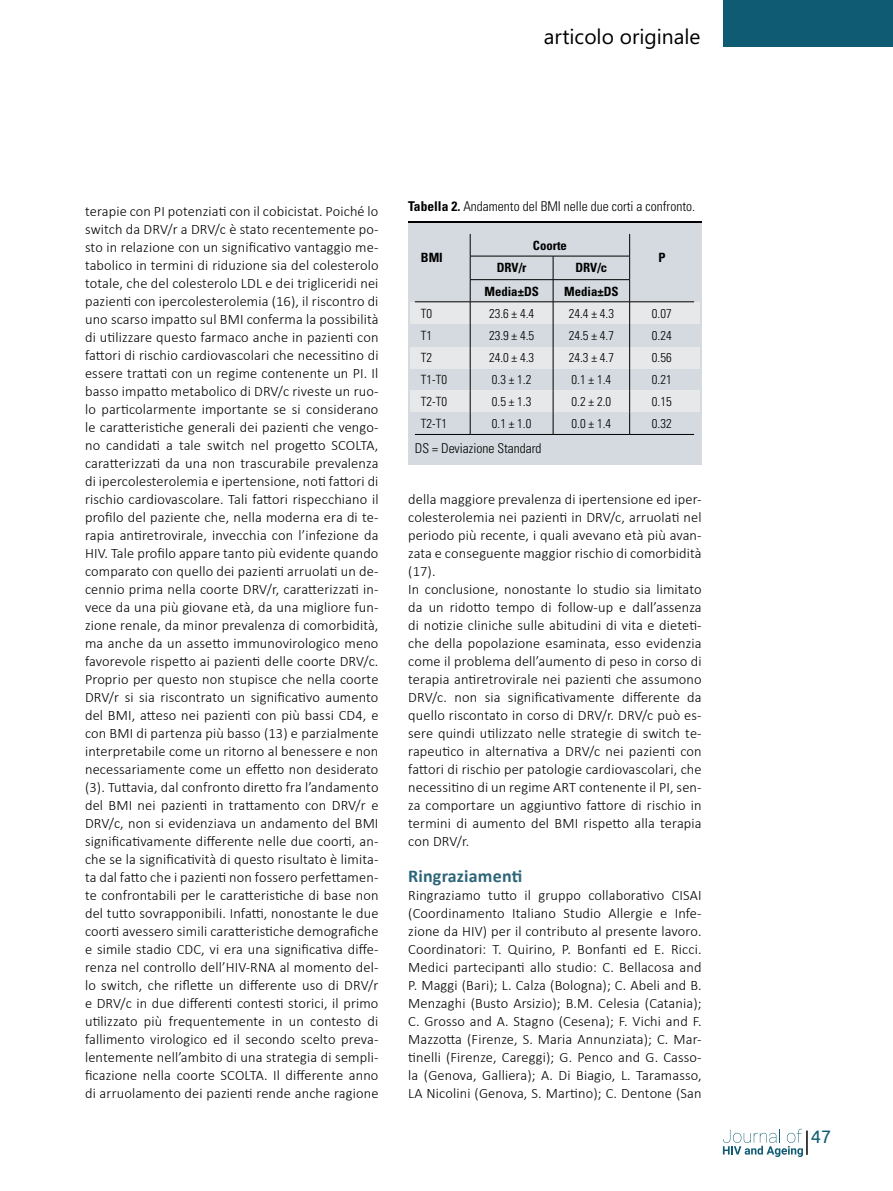
<style>
.page{position:relative;width:893px;height:1191px;background:#fff}
.page>*{position:absolute;margin:0;border:0;box-sizing:border-box;transform-origin:0 0}
.t1{font:21px "Segoe WP";color:#000}
.t2{font:700 18px "Calibri";letter-spacing:.01em;color:#2d6579}
.t3{font:18px "Ubuntu";color:#0f5b73}
.t4{font:300 14.4px/18px "Calibri";letter-spacing:.01em;color:#000;text-align:justify}
.t5{font:300 condensed 13.5px "Univers";color:#000}
.t6{font:300 condensed 12.75px "Univers";color:#000}
.t7{font:700 condensed 12.75px "Univers";color:#000}
.s1{font-weight:700}
</style>
<div class="page">
<div style="left:723px;top:0;width:170px;height:47px;background:#0f5b73"></div>
<svg style="left:723px;top:1128px;width:80px;height:29px"></svg>
<hr style="left:806px;top:1130px;width:2px;height:24px;background:#000">
<div style="left:408px;top:222px;width:294px;height:243px;background:#d4dadf"></div>
<hr style="left:408px;top:221px;width:294px;height:2px;background:#000">
<div style="left:410px;top:302px;width:290px;height:21px;background:#e7e8e9"></div>
<div style="left:410px;top:347px;width:290px;height:21px;background:#e7e8e9"></div>
<div style="left:410px;top:390px;width:290px;height:21px;background:#e7e8e9"></div>
<svg style="left:470px;top:234px;width:1px;height:200px"></svg>
<svg style="left:553px;top:257px;width:1px;height:177px"></svg>
<svg style="left:629px;top:234px;width:1px;height:200px"></svg>
<hr style="left:470px;top:256px;width:83px;height:1px;background:#000">
<hr style="left:553px;top:256px;width:77px;height:1px;background:#000">
<hr style="left:470px;top:279px;width:83px;height:1px;background:#000">
<hr style="left:553px;top:279px;width:77px;height:1px;background:#000">
<hr style="left:415px;top:301px;width:55px;height:1px;background:#000">
<hr style="left:470px;top:301px;width:83px;height:1px;background:#000">
<hr style="left:553px;top:301px;width:77px;height:1px;background:#000">
<hr style="left:630px;top:301px;width:64px;height:1px;background:#000">
<hr style="left:415px;top:434px;width:55px;height:1px;background:#000">
<hr style="left:470px;top:434px;width:83px;height:1px;background:#000">
<hr style="left:553px;top:434px;width:77px;height:1px;background:#000">
<hr style="left:630px;top:434px;width:64px;height:1px;background:#000">
<p class="t1" style="left:544px;top:22px;width:158px">articolo originale</p>
<p class="t4" style="left:85px;top:202px;width:295px">terapie con PI potenziati con il cobicistat. Poiché lo switch da DRV/r a DRV/c è stato recentemente po&shy;sto in relazione con un significativo vantaggio me&shy;tabolico in termini di riduzione sia del colesterolo totale, che del colesterolo LDL e dei trigliceridi nei pazienti con ipercolesterolemia (16), il riscontro di uno scarso impatto sul BMI conferma la possibilità di utilizzare questo farmaco anche in pazienti con fattori di rischio cardiovascolari che necessitino di essere trattati con un regime contenente un PI. Il basso impatto metabolico di DRV/c riveste un ruo&shy;lo particolarmente importante se si considerano le caratteristiche generali dei pazienti che vengo&shy;no candidati a tale switch nel progetto SCOLTA, caratterizzati da una non trascurabile prevalenza di ipercolesterolemia e ipertensione, noti fattori di rischio cardiovascolare. Tali fattori rispecchiano il profilo del paziente che, nella moderna era di te&shy;rapia antiretrovirale, invecchia con l’infezione da HIV. Tale profilo appare tanto più evidente quando comparato con quello dei pazienti arruolati un de&shy;cennio prima nella coorte DRV/r, caratterizzati in&shy;vece da una più giovane età, da una migliore fun&shy;zione renale, da minor prevalenza di comorbidità, ma anche da un assetto immunovirologico meno favorevole rispetto ai pazienti delle coorte DRV/c.<br>Proprio per questo non stupisce che nella coorte DRV/r si sia riscontrato un significativo aumento del BMI, atteso nei pazienti con più bassi CD4, e con BMI di partenza più basso (13) e parzialmente interpretabile come un ritorno al benessere e non necessariamente come un effetto non desiderato (3). Tuttavia, dal confronto diretto fra l’andamento del BMI nei pazienti in trattamento con DRV/r e DRV/c, non si evidenziava un andamento del BMI significativamente differente nelle due coorti, an&shy;che se la significatività di questo risultato è limita&shy;ta dal fatto che i pazienti non fossero perfettamen&shy;te confrontabili per le caratteristiche di base non del tutto sovrapponibili. Infatti, nonostante le due coorti avessero simili caratteristiche demografiche e simile stadio CDC, vi era una significativa diffe&shy;renza nel controllo dell’HIV-RNA al momento del&shy;lo switch, che riflette un differente uso di DRV/r e DRV/c in due differenti contesti storici, il primo utilizzato più frequentemente in un contesto di fallimento virologico ed il secondo scelto preva&shy;lentemente nell’ambito di una strategia di sempli&shy;ficazione nella coorte SCOLTA. Il differente anno di arruolamento dei pazienti rende anche ragione</p>
<p class="t5" style="left:408px;top:198px;width:288px"><span class="s1">Tabella 2.</span> Andamento del BMI nelle due corti a confronto.</p>
<p class="t7" style="left:421px;top:249px;width:23px">BMI</p>
<p class="t7" style="left:533px;top:238px;width:36px">Coorte</p>
<p class="t7" style="left:497px;top:260px;width:31px">DRV/r</p>
<p class="t7" style="left:575px;top:260px;width:33px">DRV/c</p>
<p class="t7" style="left:484px;top:283px;width:56px">Media±DS</p>
<p class="t7" style="left:564px;top:283px;width:56px">Media±DS</p>
<p class="t7" style="left:658px;top:249px;width:9px">P</p>
<p class="t6" style="left:421px;top:306px;width:13px">T0</p>
<p class="t6" style="left:489px;top:306px;width:47px">23.6 ± 4.4</p>
<p class="t6" style="left:569px;top:306px;width:47px">24.4 ± 4.3</p>
<p class="t6" style="left:652px;top:306px;width:21px">0.07</p>
<p class="t6" style="left:421px;top:328px;width:13px">T1</p>
<p class="t6" style="left:489px;top:328px;width:47px">23.9 ± 4.5</p>
<p class="t6" style="left:569px;top:328px;width:47px">24.5 ± 4.7</p>
<p class="t6" style="left:652px;top:328px;width:21px">0.24</p>
<p class="t6" style="left:421px;top:350px;width:13px">T2</p>
<p class="t6" style="left:489px;top:350px;width:47px">24.0 ± 4.3</p>
<p class="t6" style="left:569px;top:350px;width:47px">24.3 ± 4.7</p>
<p class="t6" style="left:652px;top:350px;width:21px">0.56</p>
<p class="t6" style="left:421px;top:372px;width:28px">T1-T0</p>
<p class="t6" style="left:492px;top:372px;width:41px">0.3 ± 1.2</p>
<p class="t6" style="left:572px;top:372px;width:41px">0.1 ± 1.4</p>
<p class="t6" style="left:652px;top:372px;width:21px">0.21</p>
<p class="t6" style="left:421px;top:394px;width:28px">T2-T0</p>
<p class="t6" style="left:492px;top:394px;width:41px">0.5 ± 1.3</p>
<p class="t6" style="left:572px;top:394px;width:41px">0.2 ± 2.0</p>
<p class="t6" style="left:652px;top:394px;width:21px">0.15</p>
<p class="t6" style="left:421px;top:416px;width:28px">T2-T1</p>
<p class="t6" style="left:492px;top:416px;width:41px">0.1 ± 1.0</p>
<p class="t6" style="left:572px;top:416px;width:41px">0.0 ± 1.4</p>
<p class="t6" style="left:652px;top:416px;width:21px">0.32</p>
<p class="t5" style="left:415px;top:440px;width:128px">DS = Deviazione Standard</p>
<p class="t4" style="left:408px;top:490px;width:295px">della maggiore prevalenza di ipertensione ed iper&shy;colesterolemia nei pazienti in DRV/c, arruolati nel periodo più recente, i quali avevano età più avan&shy;zata e conseguente maggior rischio di comorbidità (17).</p>
<p class="t4" style="left:408px;top:580px;width:295px">In conclusione, nonostante lo studio sia limitato da un ridotto tempo di follow-up e dall’assenza di notizie cliniche sulle abitudini di vita e dieteti&shy;che della popolazione esaminata, esso evidenzia come il problema dell’aumento di peso in corso di terapia antiretrovirale nei pazienti che assumono DRV/c. non sia significativamente differente da quello riscontato in corso di DRV/r. DRV/c può es&shy;sere quindi utilizzato nelle strategie di switch te&shy;rapeutico in alternativa a DRV/c nei pazienti con fattori di rischio per patologie cardiovascolari, che necessitino di un regime ART contenente il PI, sen&shy;za comportare un aggiuntivo fattore di rischio in termini di aumento del BMI rispetto alla terapia con DRV/r.</p>
<p class="t2" style="left:408px;top:865px;width:115px">Ringraziamenti</p>
<p class="t4" style="left:408px;top:886px;width:295px">Ringraziamo tutto il gruppo collaborativo CISAI (Coordinamento Italiano Studio Allergie e Infe&shy;zione da HIV) per il contributo al presente lavoro.<br>Coordinatori: T. Quirino, P. Bonfanti ed E. Ricci.<br>Medici partecipanti allo studio: C. Bellacosa and P. Maggi (Bari); L. Calza (Bologna); C. Abeli and B.<br>Menzaghi (Busto Arsizio); B.M. Celesia (Catania); C. Grosso and A. Stagno (Cesena); F. Vichi and F.<br>Mazzotta (Firenze, S. Maria Annunziata); C. Mar&shy;tinelli (Firenze, Careggi); G. Penco and G. Casso&shy;la (Genova, Galliera); A. Di Biagio, L. Taramasso, LA Nicolini (Genova, S. Martino); C. Dentone (San</p>
<p class="t3" style="left:811px;top:1125px;width:22px">47</p>
</div>
